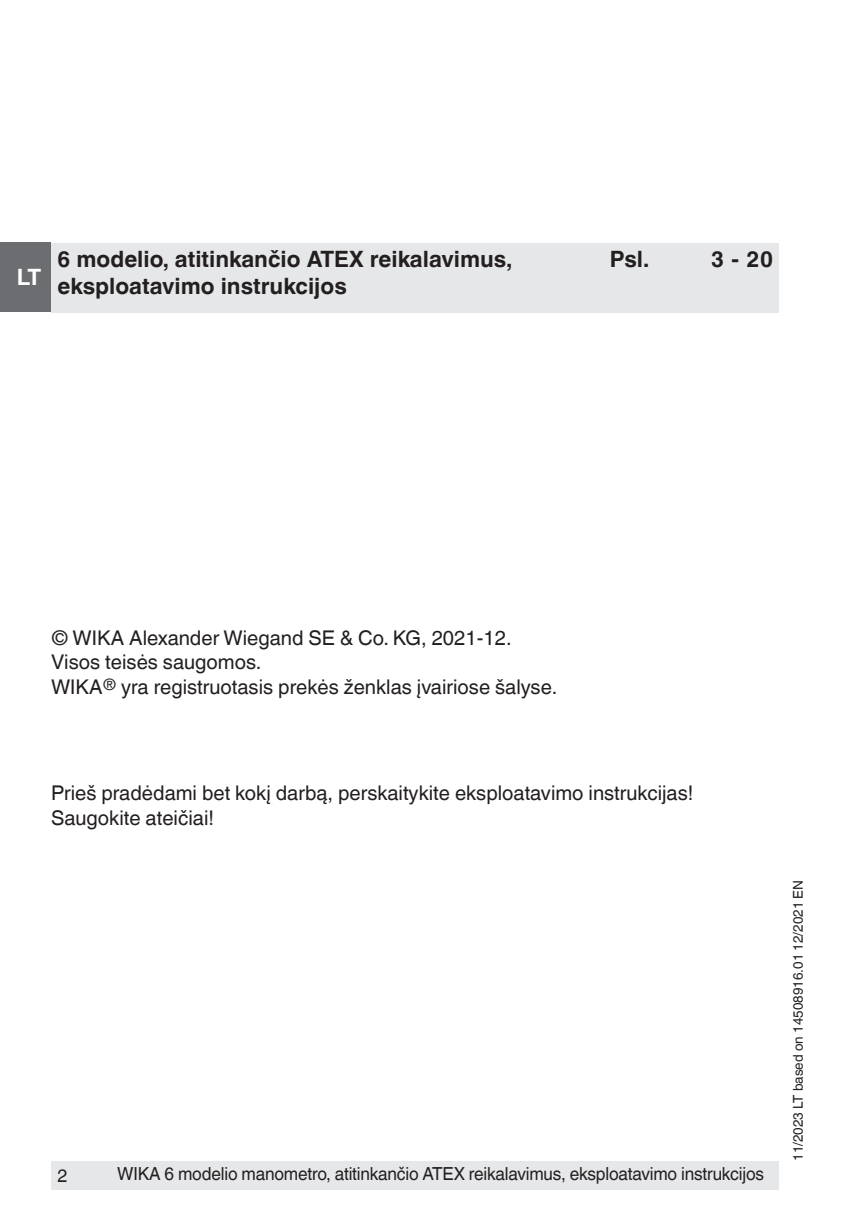
<style>
.page{position:relative;width:842px;height:1212px;background:#fff}
.page>*{position:absolute;margin:0;border:0;box-sizing:border-box;transform-origin:0 0}
.t1{font:700 22.5px/27px "Helvetica World";color:#231f20}
.t2{font:700 22.5px "Helvetica World";color:#fff}
.t3{font:20.25px/24.8px "Helvetica World";color:#231f20}
.t4{font:18px "Helvetica World";letter-spacing:-.01em;color:#231f20;scale:.96 1}
.t5{font:18px "Helvetica World";letter-spacing:-.01em;color:#231f20}
.t6{font:13.5px "Helvetica World";color:#231f20}
</style>
<div class="page">
<div style="left:51px;top:1161px;width:727px;height:28px;background:#e6e7e9"></div>
<div style="left:0;top:242px;width:51px;height:70px;background:#6c6d70"></div>
<div style="left:51px;top:243px;width:727px;height:70px;background:#e6e7e9"></div>
<p class="t2" style="left:17px;top:265px;width:26px">LT</p>
<p class="t1" style="left:58px;top:246px;width:456px">6 modelio, atitinkančio ATEX reikalavimus, eksploatavimo instrukcijos</p>
<p class="t1" style="left:610px;top:246px;width:41px">Psl.</p>
<p class="t1" style="left:711px;top:246px;width:63px">3 - 20</p>
<p class="t3" style="left:51px;top:625px;width:508px">© WIKA Alexander Wiegand SE &amp; Co. KG, 2021-12.<br>Visos teisės saugomos.<br>WIKA<sup>®</sup> yra registruotasis prekės ženklas įvairiose šalyse.</p>
<p class="t3" style="left:51px;top:780px;width:644px">Prieš pradėdami bet kokį darbą, perskaitykite eksploatavimo instrukcijas!<br>Saugokite ateičiai!</p>
<p class="t5" style="left:57px;top:1165px;width:12px">2</p>
<p class="t4" style="left:117px;top:1163px;width:675px">WIKA 6 modelio manometro, atitinkančio ATEX reikalavimus, eksploatavimo instrukcijos</p>
<p class="t6" style="left:790px;top:1161px;width:282px;rotate:-90deg">11/2023 LT based on 14508916.01 12/2021 EN</p>
</div>
